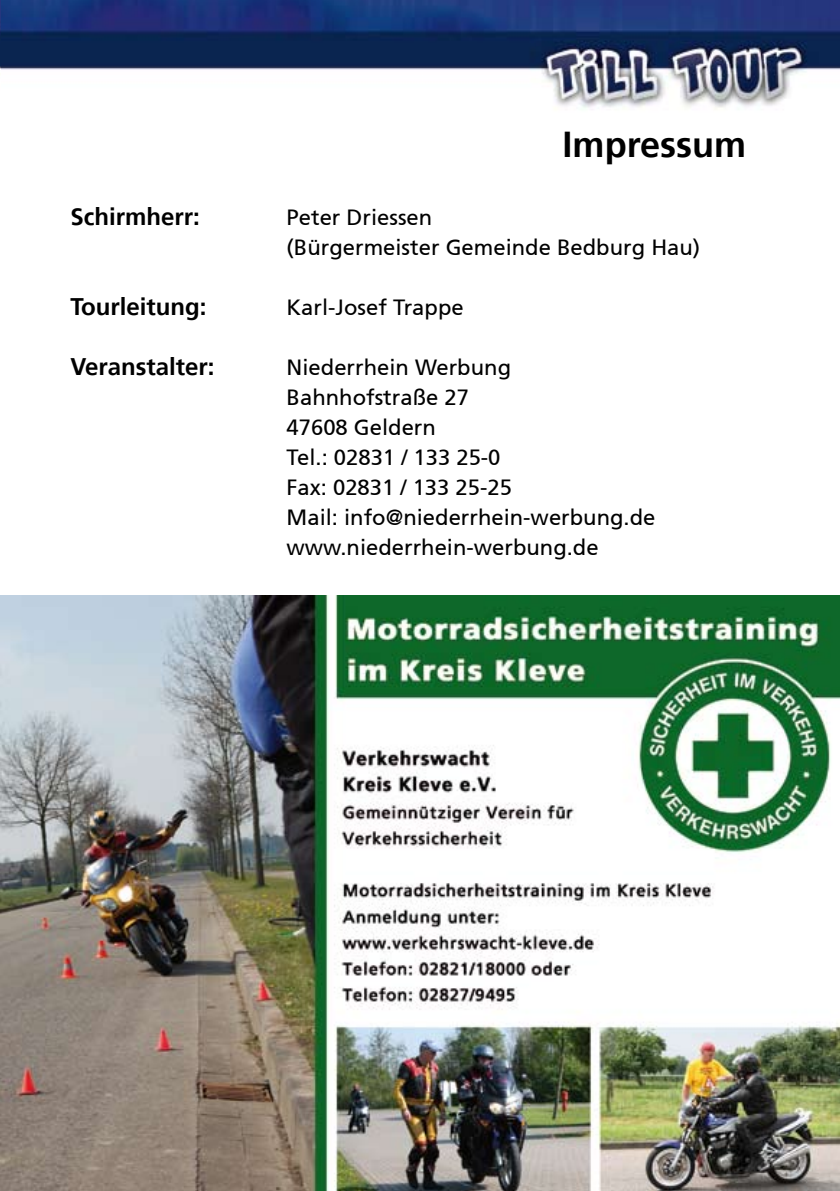
<style>
.page{position:relative;width:840px;height:1191px;background:#fff}
.page>*{position:absolute;margin:0;border:0;box-sizing:border-box;transform-origin:0 0}
.t1{font:700 36px "Frutiger 65";color:#000}
.t2{font:700 24px "Frutiger 65";color:#000}
.t3{font:22px/30px "Frutiger 55 Roman";color:#000}
</style>
<div class="page">
<img style="left:1px;top:0;width:838px;height:109px">
<img style="left:0;top:0;width:1px;height:121px">
<img style="left:0;top:595px;width:839px;height:596px">
<h1 class="t1" style="left:562px;top:124px;width:185px">Impressum</h1>
<p class="t2" style="left:70px;top:202px;width:131px">Schirmherr:</p>
<p class="t3" style="left:286px;top:202px;width:415px">Peter Driessen<br>(Bürgermeister Gemeinde Bedburg Hau)</p>
<p class="t2" style="left:70px;top:292px;width:138px">Tourleitung:</p>
<p class="t3" style="left:286px;top:292px;width:178px">Karl-Josef Trappe</p>
<p class="t2" style="left:70px;top:352px;width:146px">Veranstalter:</p>
<p class="t3" style="left:286px;top:352px;width:370px">Niederrhein Werbung<br>Bahnhofstraße 27<br>47608 Geldern<br>Tel.: 02831 / 133 25-0<br>Fax: 02831 / 133 25-25<br>Mail: info@niederrhein-werbung.de www.niederrhein-werbung.de</p>
</div>
